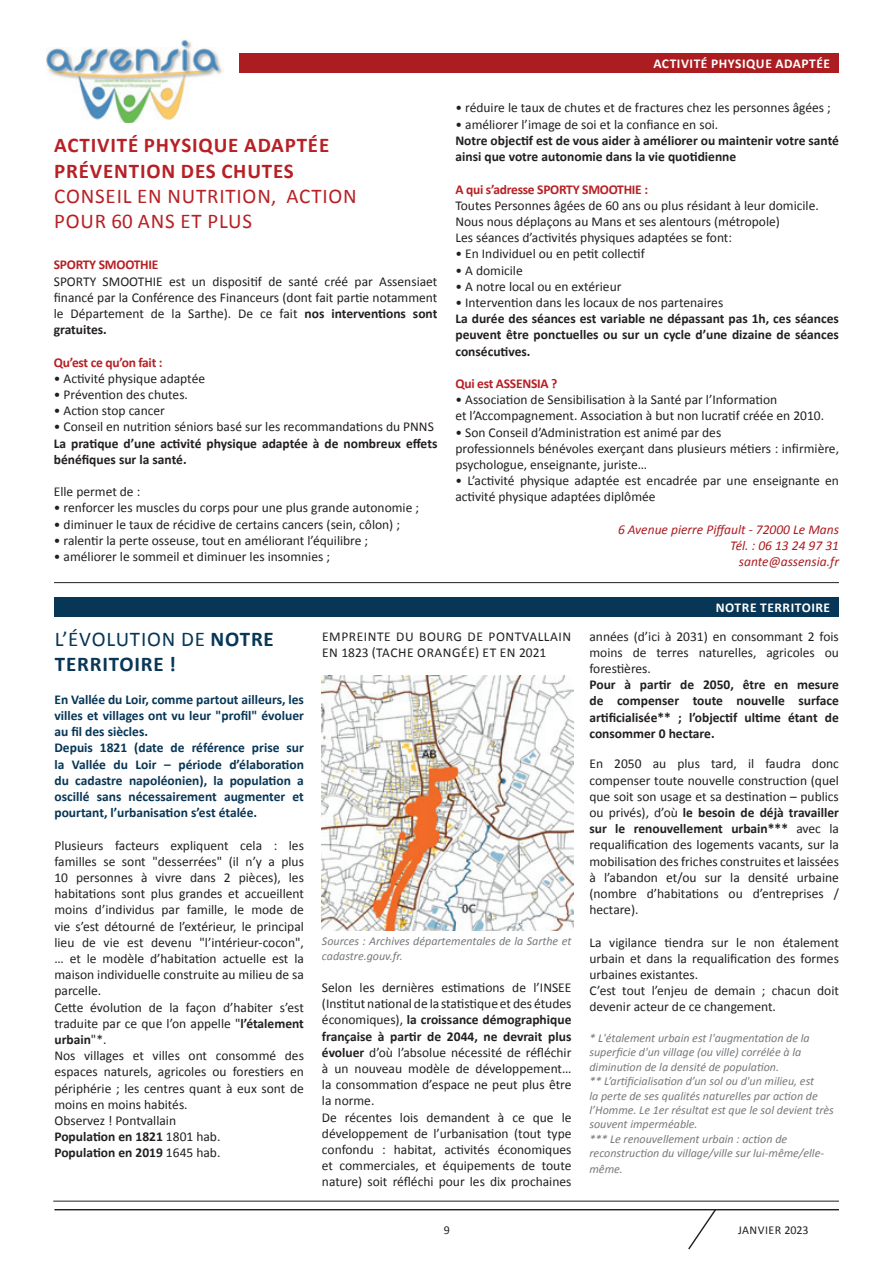
<style>
.page{position:relative;width:893px;height:1263px;background:#fff}
.page>*{position:absolute;margin:0;border:0;box-sizing:border-box;transform-origin:0 0}
.t1{font:700 21px/25.2px "Calibri";letter-spacing:.04em;color:#b72024}
.t2{font:21px/25.2px "Calibri";letter-spacing:.04em;color:#b72024}
.t3{font:700 21px/25.2px "Calibri";letter-spacing:.04em;color:#073656}
.t4{font:13.5px/16.2px "Calibri";color:#231f20}
.t5{font:700 13.5px/16.2px "Calibri";color:#231f20}
.t6{font:700 13.5px/16.2px "Calibri";color:#073656}
.t7{font:700 13.5px "Calibri";letter-spacing:-.02em;color:#b72024}
.t8{font:italic 13.5px/16.2px "Calibri";color:#ac1d21;text-align:right}
.t9{font:13.5px/16.2px "Calibri";letter-spacing:.04em;color:#231f20}
.t10{font:700 13.5px "Calibri";letter-spacing:.04em;color:#fff}
.t11{font:italic 12px/14.4px "Calibri";color:#76787b}
.t12{font:12px "Calibri";letter-spacing:.04em;color:#231f20}
.s1{font-weight:700}
.s2{font-weight:400}
</style>
<div class="page">
<hr style="left:54px;top:1209px;width:785px;height:1px;background:#231f20">
<svg style="left:687px;top:1210px;width:31px;height:40px"></svg>
<div style="left:54px;top:54px;width:785px;height:19px;background:#ac1d21"></div>
<hr style="left:54px;top:582px;width:785px;height:1px;background:#231f20">
<div style="left:45px;top:38px;width:194px;height:84px;background:#fff"></div>
<img style="left:46px;top:39px;width:177px;height:83px">
<div style="left:54px;top:597px;width:785px;height:20px;background:#073656"></div>
<img style="left:322px;top:676px;width:251px;height:255px">
<hr style="left:53px;top:1201px;width:786px;height:1px;background:#231f20">
<h1 class="t1" style="left:54px;top:132px;width:277px">ACTIVITÉ PHYSIQUE ADAPTÉE<br>PRÉVENTION DES CHUTES</h1>
<h1 class="t2" style="left:54px;top:183px;width:304px">CONSEIL EN NUTRITION, ACTION<br>POUR 60 ANS ET PLUS</h1>
<p class="t7" style="left:54px;top:255px;width:106px">SPORTY SMOOTHIE</p>
<p class="t4" style="left:54px;top:273px;width:385px;text-align:justify">SPORTY SMOOTHIE est un dispositif de santé créé par Assensiaet financé par la Conférence des Financeurs (dont fait partie notamment le Département de la Sarthe). De ce fait <span class="s1">nos interventions sont gratuites.</span></p>
<p class="t7" style="left:54px;top:352px;width:110px">Qu’est ce qu’on fait :</p>
<p class="t4" style="left:54px;top:370px;width:153px">• Activité physique adaptée</p>
<p class="t4" style="left:54px;top:386px;width:136px">• Prévention des chutes.</p>
<p class="t4" style="left:54px;top:402px;width:113px">• Action stop cancer</p>
<p class="t4" style="left:54px;top:418px;width:382px">• Conseil en nutrition séniors basé sur les recommandations du PNNS</p>
<p class="t5" style="left:54px;top:434px;width:385px">La pratique d’une activité physique adaptée à de nombreux effets bénéfiques sur la santé.</p>
<p class="t4" style="left:54px;top:483px;width:88px">Elle permet de :</p>
<p class="t4" style="left:54px;top:499px;width:367px">• renforcer les muscles du corps pour une plus grande autonomie ;</p>
<p class="t4" style="left:54px;top:516px;width:348px">• diminuer le taux de récidive de certains cancers (sein, côlon) ;</p>
<p class="t4" style="left:54px;top:532px;width:316px">• ralentir la perte osseuse, tout en améliorant l’équilibre ;</p>
<p class="t4" style="left:54px;top:548px;width:278px">• améliorer le sommeil et diminuer les insomnies ;</p>
<p class="t10" style="left:653px;top:54px;width:178px">ACTIVITÉ PHYSIQUE ADAPTÉE</p>
<p class="t4" style="left:455px;top:100px;width:377px">• réduire le taux de chutes et de fractures chez les personnes âgées ;</p>
<p class="t4" style="left:455px;top:116px;width:264px">• améliorer l’image de soi et la confiance en soi.</p>
<p class="t5" style="left:455px;top:132px;width:385px">Notre objectif est de vous aider à améliorer ou maintenir votre santé ainsi que votre autonomie dans la vie quotidienne</p>
<p class="t7" style="left:455px;top:179px;width:194px">A qui s’adresse SPORTY SMOOTHIE :</p>
<p class="t4" style="left:455px;top:197px;width:365px">Toutes Personnes âgées de 60 ans ou plus résidant à leur domicile.<br>Nous nous déplaçons au Mans et ses alentours (métropole)<br>Les séances d’activités physiques adaptées se font:</p>
<p class="t4" style="left:455px;top:245px;width:191px">• En Individuel ou en petit collectif</p>
<p class="t4" style="left:455px;top:262px;width:69px">• A domicile</p>
<p class="t4" style="left:455px;top:278px;width:168px">• A notre local ou en extérieur</p>
<p class="t4" style="left:455px;top:294px;width:269px">• Intervention dans les locaux de nos partenaires</p>
<p class="t5" style="left:455px;top:310px;width:385px;text-align:justify">La durée des séances est variable ne dépassant pas 1h, ces séances peuvent être ponctuelles ou sur un cycle d’une dizaine de séances consécutives.</p>
<p class="t7" style="left:455px;top:374px;width:103px">Qui est ASSENSIA ?</p>
<p class="t4" style="left:455px;top:391px;width:370px">• Association de Sensibilisation à la Santé par l’Information<br>et l’Accompagnement. Association à but non lucratif créée en 2010.</p>
<p class="t4" style="left:455px;top:424px;width:385px">• Son Conseil d’Administration est animé par des<br>professionnels bénévoles exerçant dans plusieurs métiers : infirmière, psychologue, enseignante, juriste…</p>
<p class="t4" style="left:455px;top:472px;width:385px">• L’activité physique adaptée est encadrée par une enseignante en activité physique adaptées diplômée</p>
<p class="t8" style="left:618px;top:521px;width:222px">6 Avenue pierre Piffault - 72000 Le Mans<br>Tél. : 06 13 24 97 31<br>sante@assensia.fr</p>
<p class="t10" style="left:716px;top:598px;width:116px">NOTRE TERRITOIRE</p>
<h1 class="t3" style="left:55px;top:626px;width:221px"><span class="s2">L’ÉVOLUTION DE</span> NOTRE<br>TERRITOIRE !</h1>
<p class="t6" style="left:54px;top:691px;width:251px">En Vallée du Loir, comme partout ailleurs, les villes et villages ont vu leur "profil" évoluer au fil des siècles.<br>Depuis 1821 (date de référence prise sur la Vallée du Loir – période d’élaboration du cadastre napoléonien), la population a oscillé sans nécessairement augmenter et pourtant, l’urbanisation s’est étalée.</p>
<p class="t4" style="left:54px;top:837px;width:251px">Plusieurs facteurs expliquent cela : les familles se sont "desserrées" (il n’y a plus 10 personnes à vivre dans 2 pièces), les habitations sont plus grandes et accueillent moins d’individus par famille, le mode de vie s’est détourné de l’extérieur, le principal lieu de vie est devenu "l’intérieur-cocon", … et le modèle d’habitation actuelle est la maison individuelle construite au milieu de sa parcelle.<br>Cette évolution de la façon d’habiter s’est traduite par ce que l’on appelle "<span class="s1">l’étalement urbain</span>"*.<br>Nos villages et villes ont consommé des espaces naturels, agricoles ou forestiers en périphérie ; les centres quant à eux sont de moins en moins habités.<br>Observez ! Pontvallain<br><span class="s1">Population en 1821</span> 1801 hab.<br><span class="s1">Population en 2019</span> 1645 hab.</p>
<p class="t9" style="left:322px;top:628px;width:250px">EMPREINTE DU BOURG DE PONTVALLAIN<br>EN 1823 (TACHE ORANGÉE) ET EN 2021</p>
<p class="t11" style="left:322px;top:933px;width:251px">Sources : Archives départementales de la Sarthe et cadastre.gouv.fr.</p>
<p class="t4" style="left:322px;top:979px;width:251px">Selon les dernières estimations de l’INSEE (Institut national de la statistique et des études économiques), <span class="s1">la croissance démographique française à partir de 2044, ne devrait plus évoluer</span> d’où l’absolue nécessité de réfléchir à un nouveau modèle de développement… la consommation d’espace ne peut plus être la norme.<br>De récentes lois demandent à ce que le développement de l’urbanisation (tout type confondu : habitat, activités économiques et commerciales, et équipements de toute nature) soit réfléchi pour les dix prochaines</p>
<p class="t4" style="left:589px;top:627px;width:251px;text-align:justify">années (d’ici à 2031) en consommant 2 fois moins de terres naturelles, agricoles ou forestières.</p>
<p class="t5" style="left:589px;top:676px;width:251px;text-align:justify">Pour à partir de 2050, être en mesure de compenser toute nouvelle surface artificialisée** ; l’objectif ultime étant de consommer 0 hectare.</p>
<p class="t4" style="left:589px;top:755px;width:251px;text-align:justify">En 2050 au plus tard, il faudra donc compenser toute nouvelle construction (quel que soit son usage et sa destination – publics ou privés), d’où <span class="s1">le besoin de déjà travailler sur le renouvellement urbain***</span> avec la requalification des logements vacants, sur la mobilisation des friches construites et laissées à l’abandon et/ou sur la densité urbaine (nombre d’habitations ou d’entreprises / hectare).</p>
<p class="t4" style="left:589px;top:934px;width:251px">La vigilance tiendra sur le non étalement urbain et dans la requalification des formes urbaines existantes.<br>C’est tout l’enjeu de demain ; chacun doit devenir acteur de ce changement.</p>
<p class="t11" style="left:589px;top:1030px;width:246px">* L'étalement urbain est l'augmentation de la superficie d'un village (ou ville) corrélée à la diminution de la densité de population.<br>** L’artificialisation d’un sol ou d'un milieu, est<br>la perte de ses qualités naturelles par action de l’Homme. Le 1er résultat est que le sol devient très souvent imperméable.<br>*** Le renouvellement urbain : action de reconstruction du village/ville sur lui-même/elle-</p>
<p class="t11" style="left:589px;top:1162px;width:35px">même.</p>
<p class="t12" style="left:444px;top:1222px;width:8px">9</p>
<p class="t12" style="left:738px;top:1222px;width:72px">JANVIER 2023</p>
</div>
